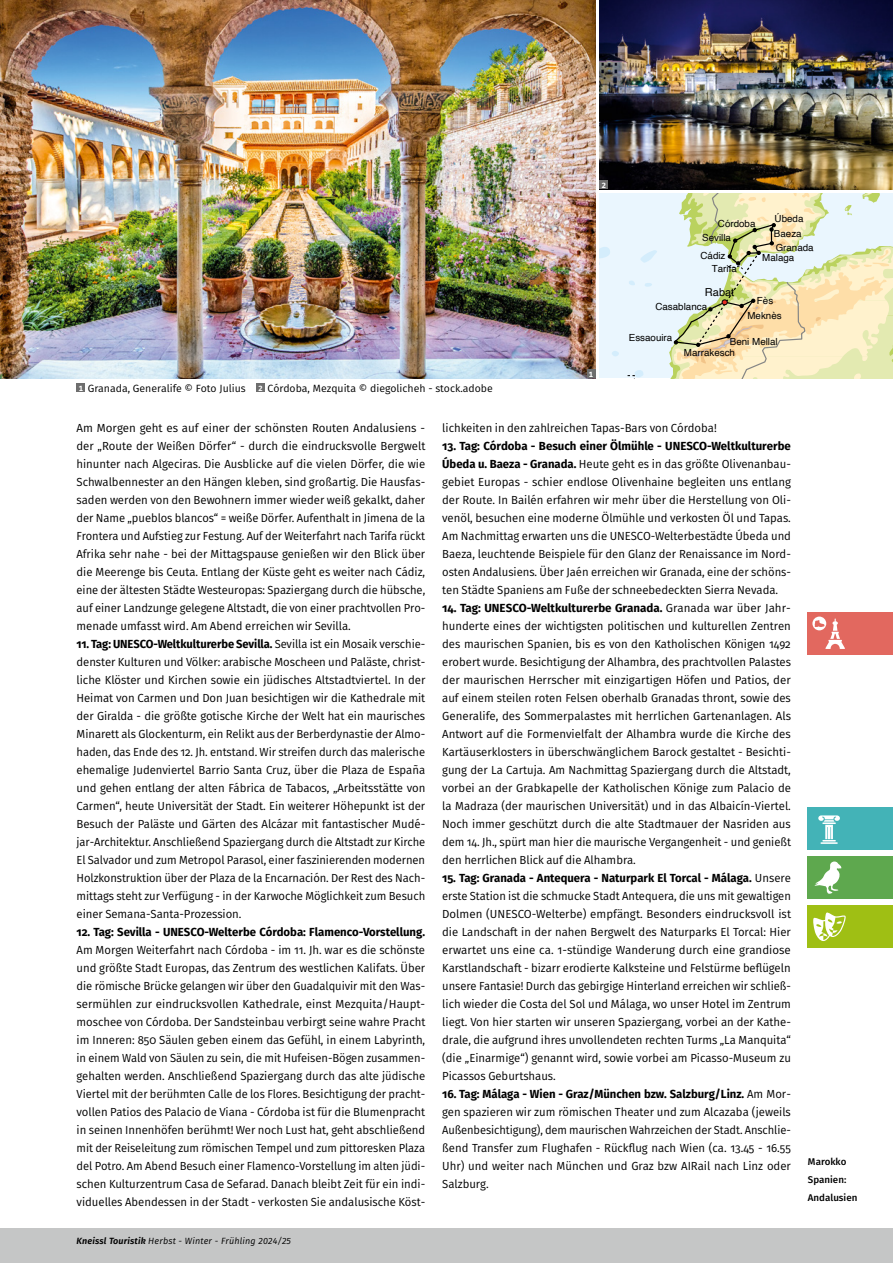
<style>
.page{position:relative;width:893px;height:1263px;background:#fff}
.page>*{position:absolute;margin:0;border:0;box-sizing:border-box;transform-origin:0 0}
._02_Reiseverlauf{font:11.7px/18px "Fira Sans";letter-spacing:-.005em;color:#000;text-align:justify}
._02_Reiseverlauf-2{font:11.7px/18px "Fira Sans";letter-spacing:-.005em;color:#000;scale:.96 1}
.t1{font:10.95px "Helvetica";color:#000}
._04_Bildlegende__Bildquelle{font:10.5px "Fira Sans";color:#000}
.t2{font:9.75px/15.3px "Helvetica";color:#000}
.Rubrik_lb{font:500 9.75px "Fira Sans";color:#000}
.Fusszeile_bold_italic_lb{font:italic 9px "Fira Sans";letter-spacing:.02em;color:#000}
.t3{font:700 7.5px "Fira Sans";color:#fff}
.s1{font-weight:700}
.s2{font-weight:600}
</style>
<div class="page">
<svg style="left:600px;top:193px;width:293px;height:185px;background:#eaead1"></svg>
<img style="left:600px;top:0;width:293px;height:189px">
<div style="left:77px;top:384px;width:8px;height:8px;background:#6e6e6e"></div>
<div style="left:256px;top:384px;width:9px;height:8px;background:#6e6e6e"></div>
<img style="left:0;top:0;width:595px;height:378px">
<div style="left:587px;top:369px;width:8px;height:9px;background:#6e6e6e"></div>
<div style="left:600px;top:180px;width:8px;height:9px;background:#6e6e6e"></div>
<div style="left:0;top:1229px;width:893px;height:34px;background:#c5c6c6"></div>
<div style="left:808px;top:612px;width:85px;height:43px;background:#e2685f"></div>
<svg style="left:812px;top:616px;width:33px;height:33px"></svg>
<div style="left:808px;top:808px;width:85px;height:42px;background:#43b3b7"></div>
<svg style="left:818px;top:815px;width:22px;height:29px"></svg>
<div style="left:808px;top:856px;width:85px;height:43px;background:#5ea84e"></div>
<svg style="left:815px;top:861px;width:27px;height:33px"></svg>
<div style="left:808px;top:905px;width:85px;height:43px;background:#9fbf14"></div>
<svg style="left:813px;top:912px;width:33px;height:29px"></svg>
<p class="t3" style="left:79px;top:382px;width:6px">1</p>
<p class="_04_Bildlegende__Bildquelle" style="left:88px;top:381px;width:159px">Granada, Generalife © Foto Julius</p>
<p class="t3" style="left:258px;top:382px;width:6px">2</p>
<p class="_04_Bildlegende__Bildquelle" style="left:268px;top:381px;width:227px">Córdoba, Mezquita © diegolicheh - stock.adobe</p>
<p class="t3" style="left:602px;top:179px;width:6px">2</p>
<p class="t3" style="left:589px;top:368px;width:6px">1</p>
<p class="t2" style="left:774px;top:211px;width:31px">Úbeda<br>Baeza</p>
<p class="t2" style="left:762px;top:242px;width:53px;line-height:10.1px;text-indent:13px">Granada<br>Malaga</p>
<p class="t2" style="left:702px;top:216px;width:55px;line-height:14.7px;text-indent:16px">Córdoba<br>Sevilla</p>
<p class="t2" style="left:712px;top:250px;width:26px;line-height:13px;text-indent:-11px">Cádiz<br>Tarifa</p>
<p class="t1" style="left:705px;top:284px;width:31px">Rabat</p>
<p class="t2" style="left:655px;top:299px;width:53px">Casablanca</p>
<p class="t2" style="left:747px;top:293px;width:36px;text-align:center">Fès<br>Meknès</p>
<p class="t2" style="left:629px;top:330px;width:45px">Essaouira</p>
<p class="t2" style="left:730px;top:335px;width:49px">Beni Mellal</p>
<p class="t2" style="left:684px;top:345px;width:53px">Marrakesch</p>
<p class="_02_Reiseverlauf" style="left:77px;top:419px;width:350px">Am Morgen geht es auf einer der schönsten Routen Andalusiens - der „Route der Weißen Dörfer“ - durch die eindrucksvolle Bergwelt hinunter nach Algeciras. Die Ausblicke auf die vielen Dörfer, die wie Schwalbennester an den Hängen kleben, sind großartig. Die Hausfas&shy;saden werden von den Bewohnern immer wieder weiß gekalkt, daher der Name „pueblos blancos“ = weiße Dörfer. Aufenthalt in Jimena de la Frontera und Aufstieg zur Festung. Auf der Weiterfahrt nach Tarifa rückt Afrika sehr nahe - bei der Mittagspause genießen wir den Blick über die Meerenge bis Ceuta. Entlang der Küste geht es weiter nach Cádiz, eine der ältesten Städte Westeuropas: Spaziergang durch die hübsche, auf einer Landzunge gelegene Altstadt, die von einer prachtvollen Pro&shy;menade umfasst wird. Am Abend erreichen wir Sevilla.</p>
<p class="_02_Reiseverlauf-2" style="left:77px;top:635px;width:365px"><span class="s1">11. Tag: UNESCO-Weltkulturerbe Sevilla.</span> Sevilla ist ein Mosaik verschie&shy;denster Kulturen und Völker: arabische Moscheen und Paläste, christ&shy;liche Klöster und Kirchen sowie ein jüdisches Altstadtviertel. In der Heimat von Carmen und Don Juan besichtigen wir die Kathedrale mit der Giralda - die größte gotische Kirche der Welt hat ein maurisches Minarett als Glockenturm, ein Relikt aus der Berberdynastie der Almo&shy;haden, das Ende des 12. Jh. entstand. Wir streifen durch das malerische ehemalige Judenviertel Barrio Santa Cruz, über die Plaza de España und gehen entlang der alten Fábrica de Tabacos, „Arbeitsstätte von Carmen“, heute Universität der Stadt. Ein weiterer Höhepunkt ist der Besuch der Paläste und Gärten des Alcázar mit fantastischer Mudé&shy;jar-Architektur. Anschließend Spaziergang durch die Altstadt zur Kirche El Salvador und zum Metropol Parasol, einer faszinierenden modernen Holzkonstruktion über der Plaza de la Encarnación. Der Rest des Nach&shy;mittags steht zur Verfügung - in der Karwoche Möglichkeit zum Besuch einer Semana-Santa-Prozession.</p>
<p class="_02_Reiseverlauf" style="left:77px;top:923px;width:350px;text-align:left"><span class="s1">12. Tag: Sevilla - UNESCO-Welterbe Córdoba: Flamenco-Vorstellung.<br></span>Am Morgen Weiterfahrt nach Córdoba - im 11. Jh. war es die schönste und größte Stadt Europas, das Zentrum des westlichen Kalifats. Über die römische Brücke gelangen wir über den Guadalquivir mit den Was&shy;sermühlen zur eindrucksvollen Kathedrale, einst Mezquita/Haupt&shy;moschee von Córdoba. Der Sandsteinbau verbirgt seine wahre Pracht im Inneren: 850 Säulen geben einem das Gefühl, in einem Labyrinth, in einem Wald von Säulen zu sein, die mit Hufeisen-Bögen zusammen&shy;gehalten werden. Anschließend Spaziergang durch das alte jüdische Viertel mit der berühmten Calle de los Flores. Besichtigung der pracht&shy;vollen Patios des Palacio de Viana - Córdoba ist für die Blumenpracht in seinen Innenhöfen berühmt! Wer noch Lust hat, geht abschließend mit der Reiseleitung zum römischen Tempel und zum pittoresken Plaza del Potro. Am Abend Besuch einer Flamenco-Vorstellung im alten jüdi&shy;schen Kulturzentrum Casa de Sefarad. Danach bleibt Zeit für ein indi&shy;viduelles Abendessen in der Stadt - verkosten Sie andalusische Köst-</p>
<p class="Fusszeile_bold_italic_lb" style="left:77px;top:1234px;width:216px"><span class="s2">Kneissl Touristik</span> Herbst - Winter - Frühling 2024/25</p>
<p class="_02_Reiseverlauf" style="left:442px;top:419px;width:276px">lichkeiten in den zahlreichen Tapas-Bars von Córdoba!</p>
<p class="_02_Reiseverlauf" style="left:442px;top:437px;width:350px;text-align:left"><span class="s1">13. Tag: Córdoba - Besuch einer Ölmühle - UNESCO-Weltkulturerbe Úbeda u. Baeza - Granada.</span> Heute geht es in das größte Olivenanbau&shy;gebiet Europas - schier endlose Olivenhaine begleiten uns entlang der Route. In Bailén erfahren wir mehr über die Herstellung von Oli&shy;venöl, besuchen eine moderne Ölmühle und verkosten Öl und Tapas.<br>Am Nachmittag erwarten uns die UNESCO-Welterbestädte Úbeda und Baeza, leuchtende Beispiele für den Glanz der Renaissance im Nord&shy;osten Andalusiens. Über Jaén erreichen wir Granada, eine der schöns&shy;ten Städte Spaniens am Fuße der schneebedeckten Sierra Nevada.</p>
<p class="_02_Reiseverlauf" style="left:442px;top:599px;width:350px"><span class="s1">14. Tag: UNESCO-Weltkulturerbe Granada.</span> Granada war über Jahr&shy;hunderte eines der wichtigsten politischen und kulturellen Zentren des maurischen Spanien, bis es von den Katholischen Königen 1492 erobert wurde. Besichtigung der Alhambra, des prachtvollen Palastes der maurischen Herrscher mit einzigartigen Höfen und Patios, der auf einem steilen roten Felsen oberhalb Granadas thront, sowie des Generalife, des Sommerpalastes mit herrlichen Gartenanlagen. Als Antwort auf die Formenvielfalt der Alhambra wurde die Kirche des Kartäuserklosters in überschwänglichem Barock gestaltet - Besichti&shy;gung der La Cartuja. Am Nachmittag Spaziergang durch die Altstadt, vorbei an der Grabkapelle der Katholischen Könige zum Palacio de la Madraza (der maurischen Universität) und in das Albaicín-Viertel.<br>Noch immer geschützt durch die alte Stadtmauer der Nasriden aus dem 14. Jh., spürt man hier die maurische Vergangenheit - und genießt den herrlichen Blick auf die Alhambra.</p>
<p class="_02_Reiseverlauf" style="left:442px;top:869px;width:350px"><span class="s1">15. Tag: Granada - Antequera - Naturpark El Torcal - Málaga.</span> Unsere erste Station ist die schmucke Stadt Antequera, die uns mit gewaltigen Dolmen (UNESCO-Welterbe) empfängt. Besonders eindrucksvoll ist die Landschaft in der nahen Bergwelt des Naturparks El Torcal: Hier erwartet uns eine ca. 1-stündige Wanderung durch eine grandiose Karstlandschaft - bizarr erodierte Kalksteine und Felstürme beflügeln unsere Fantasie! Durch das gebirgige Hinterland erreichen wir schließ&shy;lich wieder die Costa del Sol und Málaga, wo unser Hotel im Zentrum liegt. Von hier starten wir unseren Spaziergang, vorbei an der Kathe&shy;drale, die aufgrund ihres unvollendeten rechten Turms „La Manquita“ (die „Einarmige“) genannt wird, sowie vorbei am Picasso-Museum zu Picassos Geburtshaus.</p>
<p class="_02_Reiseverlauf" style="left:442px;top:1085px;width:350px"><span class="s1">16. Tag: Málaga - Wien - Graz/München bzw. Salzburg/Linz.</span> Am Mor&shy;gen spazieren wir zum römischen Theater und zum Alcazaba (jeweils Außenbesichtigung), dem maurischen Wahrzeichen der Stadt. Anschlie&shy;ßend Transfer zum Flughafen - Rückflug nach Wien (ca. 13.45 - 16.55<br>Uhr) und weiter nach München und Graz bzw AIRail nach Linz oder Salzburg.</p>
<p class="Rubrik_lb" style="left:808px;top:1154px;width:40px">Marokko</p>
<p class="Rubrik_lb" style="left:808px;top:1172px;width:40px">Spanien:</p>
<p class="Rubrik_lb" style="left:808px;top:1190px;width:51px">Andalusien</p>
</div>
